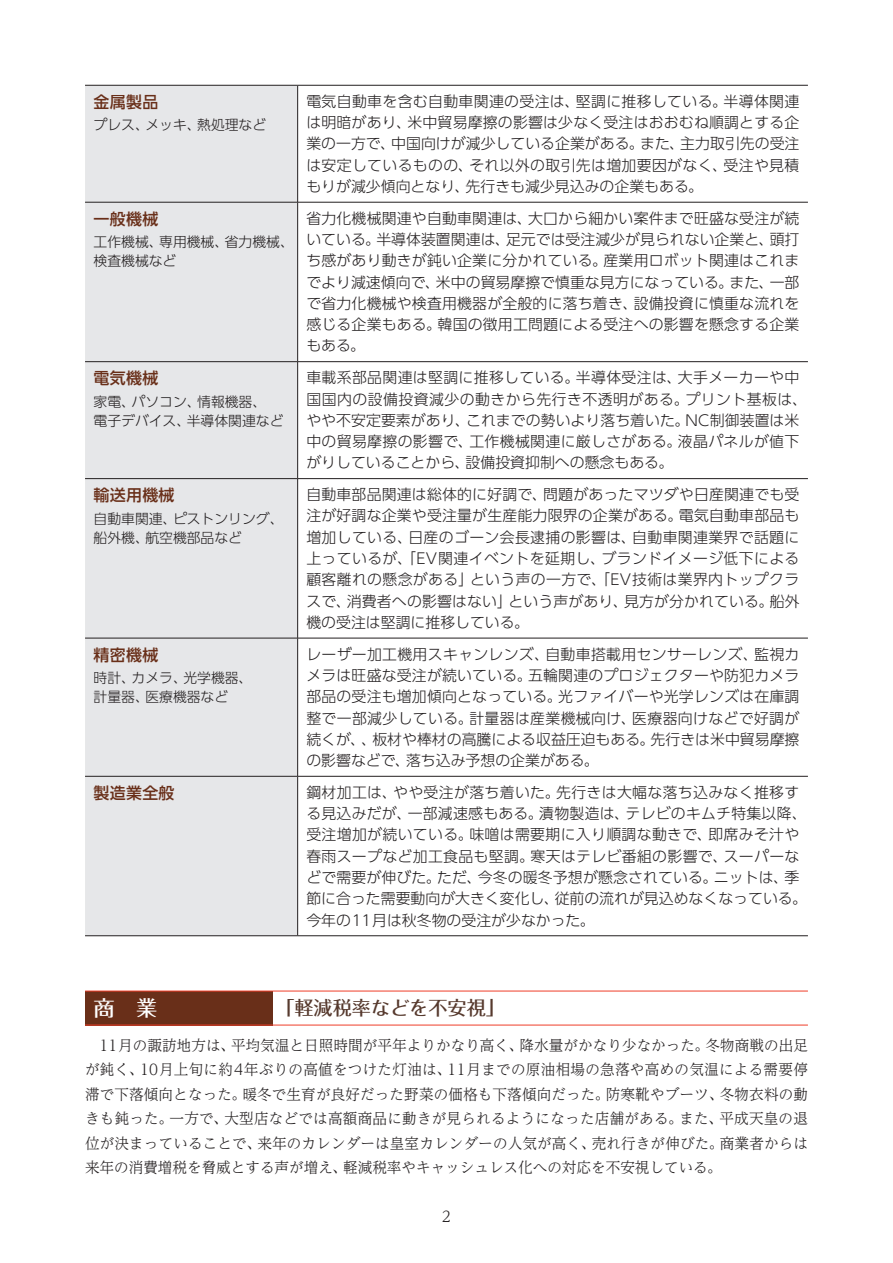
<style>
.page{position:relative;width:893px;height:1263px;background:#fff}
.page>*{position:absolute;margin:0;border:0;box-sizing:border-box;transform-origin:0 0}
.t1{font:500 21.3px "Folk Pro";color:#fff}
.t2{font:500 19.2px "Folk Pro";color:#56392d}
.t3{font:500 15.9px "UD Shin Go Pro";letter-spacing:.02em;color:#692f19}
.t4{font:300 14.85px/21.3px "UD Shin Go Pro";letter-spacing:.015em;color:#231f20;text-align:justify}
.t5{font:300 14.85px/24.5px "UD Reimin Pro";color:#231f20;text-align:justify}
.t6{font:300 13.8px/19.2px "UD Shin Go Pro";color:#231f20}
</style>
<div class="page">
<div style="left:85px;top:86px;width:212px;height:849px;background:#e6e7e9"></div>
<hr style="left:85px;top:85px;width:213px;height:1px;background:#231f20">
<hr style="left:298px;top:85px;width:510px;height:1px;background:#231f20">
<hr style="left:298px;top:202px;width:510px;height:1px;background:#231f20">
<hr style="left:298px;top:361px;width:510px;height:1px;background:#231f20">
<hr style="left:298px;top:478px;width:510px;height:1px;background:#231f20">
<hr style="left:298px;top:638px;width:510px;height:1px;background:#231f20">
<hr style="left:85px;top:202px;width:213px;height:1px;background:#231f20">
<hr style="left:85px;top:361px;width:213px;height:1px;background:#231f20">
<hr style="left:85px;top:478px;width:213px;height:1px;background:#231f20">
<hr style="left:85px;top:638px;width:213px;height:1px;background:#231f20">
<hr style="left:85px;top:776px;width:213px;height:1px;background:#231f20">
<hr style="left:297px;top:85px;width:1px;height:117px;background:#231f20">
<hr style="left:297px;top:202px;width:1px;height:159px;background:#231f20">
<hr style="left:297px;top:362px;width:1px;height:116px;background:#231f20">
<hr style="left:297px;top:479px;width:1px;height:159px;background:#231f20">
<hr style="left:297px;top:638px;width:1px;height:138px;background:#231f20">
<hr style="left:298px;top:776px;width:510px;height:1px;background:#231f20">
<hr style="left:297px;top:776px;width:1px;height:159px;background:#231f20">
<hr style="left:85px;top:935px;width:213px;height:1px;background:#231f20">
<hr style="left:298px;top:935px;width:510px;height:1px;background:#231f20">
<div style="left:85px;top:991px;width:187px;height:34px;background:#692f19"></div>
<hr style="left:85px;top:991px;width:187px;height:1px;background:#ef3e29">
<hr style="left:272px;top:991px;width:536px;height:1px;background:#ef3e29">
<hr style="left:85px;top:1025px;width:187px;height:1px;background:#ef3e29">
<hr style="left:272px;top:1025px;width:536px;height:1px;background:#ef3e29">
<p class="t3" style="left:94px;top:89px;width:66px">金属製品</p>
<p class="t6" style="left:94px;top:115px;width:174px">プレス、メッキ、熱処理など</p>
<p class="t4" style="left:306px;top:90px;width:495px">電気自動車を含む自動車関連の受注は、堅調に推移している。半導体関連は明暗があり、米中貿易摩擦の影響は少なく受注はおおむね順調とする企業の一方で、中国向けが減少している企業がある。また、主力取引先の受注は安定しているものの、それ以外の取引先は増加要因がなく、受注や見積もりが減少傾向となり、先行きも減少見込みの企業もある。</p>
<p class="t3" style="left:94px;top:206px;width:66px">一般機械</p>
<p class="t6" style="left:94px;top:232px;width:202px">工作機械、専用機械、省力機械、検査機械など</p>
<p class="t4" style="left:306px;top:207px;width:495px">省力化機械関連や自動車関連は、大口から細かい案件まで旺盛な受注が続いている。半導体装置関連は、足元では受注減少が見られない企業と、頭打ち感があり動きが鈍い企業に分かれている。産業用ロボット関連はこれまでより減速傾向で、米中の貿易摩擦で慎重な見方になっている。また、一部で省力化機械や検査用機器が全般的に落ち着き、設備投資に慎重な流れを感じる企業もある。韓国の徴用工問題による受注への影響を懸念する企業もある。</p>
<p class="t3" style="left:94px;top:365px;width:66px">電気機械</p>
<p class="t6" style="left:94px;top:391px;width:192px">家電、パソコン、情報機器、<br>電子デバイス、半導体関連など</p>
<p class="t4" style="left:306px;top:366px;width:502px;text-align:left">車載系部品関連は堅調に推移している。半導体受注は、大手メーカーや中国国内の設備投資減少の動きから先行き不透明がある。プリント基板は、やや不安定要素があり、これまでの勢いより落ち着いた。NC制御装置は米中の貿易摩擦の影響で、工作機械関連に厳しさがある。液晶パネルが値下がりしていることから、設備投資抑制への懸念もある。</p>
<p class="t3" style="left:94px;top:482px;width:82px">輸送用機械</p>
<p class="t6" style="left:94px;top:508px;width:192px">自動車関連、ピストンリング、船外機、航空機部品など</p>
<p class="t4" style="left:306px;top:483px;width:495px">自動車部品関連は総体的に好調で、問題があったマツダや日産関連でも受注が好調な企業や受注量が生産能力限界の企業がある。電気自動車部品も増加している、日産のゴーン会長逮捕の影響は、自動車関連業界で話題に上っているが、「EV関連イベントを延期し、ブランドイメージ低下による顧客離れの懸念がある」という声の一方で、「EV技術は業界内トップクラスで、消費者への影響はない」という声があり、見方が分かれている。船外機の受注は堅調に推移している。</p>
<p class="t3" style="left:94px;top:642px;width:66px">精密機械</p>
<p class="t6" style="left:94px;top:668px;width:160px">時計、カメラ、光学機器、計量器、医療機器など</p>
<p class="t4" style="left:306px;top:643px;width:495px">レーザー加工機用スキャンレンズ、自動車搭載用センサーレンズ、監視カメラは旺盛な受注が続いている。五輪関連のプロジェクターや防犯カメラ部品の受注も増加傾向となっている。光ファイバーや光学レンズは在庫調整で一部減少している。計量器は産業機械向け、医療器向けなどで好調が続くが、、板材や棒材の高騰による収益圧迫もある。先行きは米中貿易摩擦の影響などで、落ち込み予想の企業がある。</p>
<p class="t3" style="left:94px;top:780px;width:82px">製造業全般</p>
<p class="t4" style="left:306px;top:781px;width:502px;text-align:left">鋼材加工は、やや受注が落ち着いた。先行きは大幅な落ち込みなく推移する見込みだが、一部減速感もある。漬物製造は、テレビのキムチ特集以降、受注増加が続いている。味噌は需要期に入り順調な動きで、即席みそ汁や春雨スープなど加工食品も堅調。寒天はテレビ番組の影響で、スーパーなどで需要が伸びた。ただ、今冬の暖冬予想が懸念されている。ニットは、季節に合った需要動向が大きく変化し、従前の流れが見込めなくなっている。今年の11月は秋冬物の受注が少なかった。</p>
<h1 class="t1" style="left:94px;top:990px;width:65px">商　業</h1>
<p class="t2" style="left:275px;top:992px;width:231px">「軽減税率などを不安視」</p>
<p class="t5" style="left:85px;top:1032px;width:724px;text-indent:15px">11月の諏訪地方は、平均気温と日照時間が平年よりかなり高く、降水量がかなり少なかった。冬物商戦の出足が鈍く、10月上旬に約4年ぶりの高値をつけた灯油は、11月までの原油相場の急落や高めの気温による需要停滞で下落傾向となった。暖冬で生育が良好だった野菜の価格も下落傾向だった。防寒靴やブーツ、冬物衣料の動きも鈍った。一方で、大型店などでは高額商品に動きが見られるようになった店舗がある。また、平成天皇の退位が決まっていることで、来年のカレンダーは皇室カレンダーの人気が高く、売れ行きが伸びた。商業者からは来年の消費増税を脅威とする声が増え、軽減税率やキャッシュレス化への対応を不安視している。</p>
<p class="t5" style="left:442px;top:1203px;width:11px">2</p>
</div>
